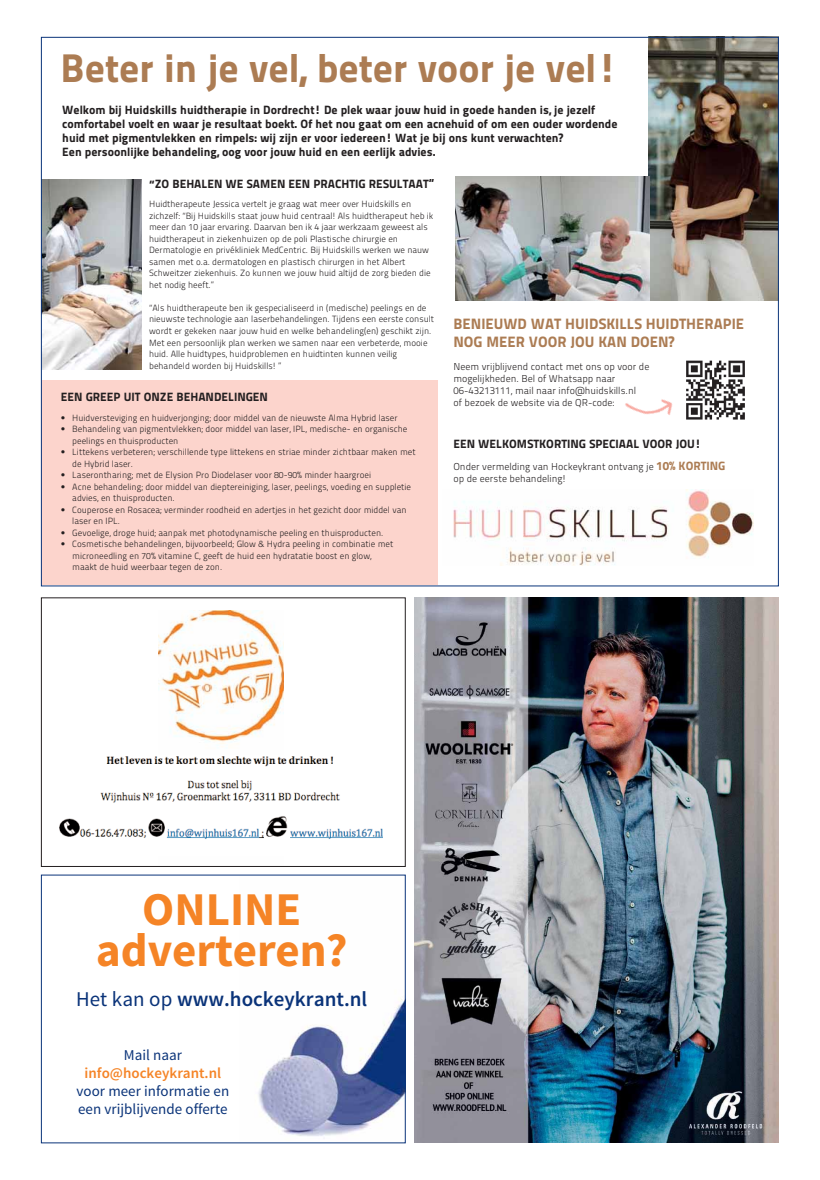
<style>
.page{position:relative;width:820px;height:1180px;background:#fff}
.page>*{position:absolute;margin:0;border:0;box-sizing:border-box;transform-origin:0 0}
.t1{font:700 47px/41px "Source Sans Pro";color:#f58426;text-align:center}
.t2{font:40px "Titillium Maps 26 L 999 wt";color:#ac7c53}
.t3{font:600 21px "Source Sans Pro";color:#0a3379}
.t4{font:15px/18px "Titillium Maps 26 L 999 wt";color:#ac7c53}
.t5{font:15px/18px "Source Sans Pro";color:#0a3379}
.t6{font:600 15px "Source Sans Pro";color:#f58427}
.t7{font:12px/14px "Titillium Maps 26 L 999 wt";color:#231f20}
.t8{font:10px/12px "Titillium Maps 26 L 250 wt";color:#231f20}
.t9{font:9px/11.5px "Titillium Maps 26 L 250 wt";color:#231f20}
.s1{font-family:"Helvetica Neue";font-weight:700}
.s2{font-family:"Titillium Maps 26 L 999 wt";font-size:12px;color:#ac7c53}
.s3{font-weight:400}
</style>
<div class="page">
<div style="left:41px;top:381px;width:396px;height:204px;background:#fcd4cc"></div>
<img style="left:158px;top:610px;width:125px;height:134px">
<img style="left:414px;top:597px;width:364px;height:545px">
<img style="left:453px;top:490px;width:299px;height:76px">
<img style="left:648px;top:39px;width:128px;height:262px">
<img style="left:455px;top:177px;width:193px;height:124px">
<img style="left:686px;top:360px;width:59px;height:60px">
<img style="left:625px;top:399px;width:48px;height:16px">
<img style="left:43px;top:180px;width:98px;height:189px">
<img style="left:59px;top:756px;width:324px;height:83px">
<img style="left:258px;top:999px;width:145px;height:137px">
<div style="left:41px;top:874px;width:364px;height:268px;border:1px solid #0a3379"></div>
<h2 class="t2" style="left:61px;top:54px;width:558px">Beter in je vel, beter voor je vel!</h2>
<p class="t7" style="left:62px;top:104px;width:556px">Welkom bij Huidskills huidtherapie in Dordrecht! De plek waar jouw huid in goede handen is, je jezelf comfortabel voelt en waar je resultaat boekt. Of het nou gaat om een acnehuid of om een ouder wordende huid met pigmentvlekken en rimpels: wij zijn er voor iedereen! Wat je bij ons kunt verwachten?<br>Een persoonlijke behandeling, oog voor jouw huid en een eerlijk advies.</p>
<h3 class="t7" style="left:149px;top:178px;width:286px">“ZO BEHALEN WE SAMEN EEN PRACHTIG RESULTAAT”</h3>
<p class="t9" style="left:149px;top:199px;width:285px">Huidtherapeute Jessica vertelt je graag wat meer over Huidskills en zichzelf: “Bij Huidskills staat jouw huid centraal! Als huidtherapeut heb ik meer dan 10 jaar ervaring. Daarvan ben ik 4 jaar werkzaam geweest als huidtherapeut in ziekenhuizen op de poli Plastische chirurgie en Dermatologie en privékliniek MedCentric. Bij Huidskills werken we nauw samen met o.a. dermatologen en plastisch chirurgen in het Albert Schweitzer ziekenhuis. Zo kunnen we jouw huid altijd de zorg bieden die het nodig heeft.”</p>
<p class="t9" style="left:149px;top:303px;width:286px">“Als huidtherapeute ben ik gespecialiseerd in (medische) peelings en de nieuwste technologie aan laserbehandelingen. Tijdens een eerste consult wordt er gekeken naar jouw huid en welke behandeling(en) geschikt zijn.<br>Met een persoonlijk plan werken we samen naar een verbeterde, mooie huid. Alle huidtypes, huidproblemen en huidtinten kunnen veilig behandeld worden bij Huidskills! ”</p>
<h3 class="t7" style="left:61px;top:391px;width:208px">EEN GREEP UIT ONZE BEHANDELINGEN</h3>
<p class="t9" style="left:61px;top:412px;width:338px"><span class="s1">•</span> Huidversteviging en huidverjonging; door middel van de nieuwste Alma Hybrid laser</p>
<p class="t9" style="left:72px;top:424px;width:336px;text-indent:-11px"><span class="s1">•</span> Behandeling van pigmentvlekken; door middel van laser, IPL, medische- en organische peelings en thuisproducten</p>
<p class="t9" style="left:72px;top:447px;width:345px;text-indent:-11px"><span class="s1">•</span> Littekens verbeteren; verschillende type littekens en striae minder zichtbaar maken met de Hybrid laser.</p>
<p class="t9" style="left:61px;top:470px;width:311px"><span class="s1">•</span> Laserontharing; met de Elysion Pro Diodelaser voor 80-90% minder haargroei</p>
<p class="t9" style="left:72px;top:481px;width:340px;text-indent:-11px"><span class="s1">•</span> Acne behandeling; door middel van dieptereiniging, laser, peelings, voeding en suppletie advies, en thuisproducten.</p>
<p class="t9" style="left:72px;top:504px;width:335px;text-indent:-11px"><span class="s1">•</span> Couperose en Rosacea; verminder roodheid en adertjes in het gezicht door middel van laser en IPL.</p>
<p class="t9" style="left:61px;top:527px;width:324px"><span class="s1">•</span> Gevoelige, droge huid; aanpak met photodynamische peeling en thuisproducten.</p>
<p class="t9" style="left:72px;top:539px;width:322px;text-indent:-11px"><span class="s1">•</span> Cosmetische behandelingen, bijvoorbeeld; Glow &amp; Hydra peeling in combinatie met microneedling en 70% vitamine C, geeft de huid een hydratatie boost en glow, maakt de huid weerbaar tegen de zon.</p>
<h3 class="t4" style="left:453px;top:316px;width:292px">BENIEUWD WAT HUIDSKILLS HUIDTHERAPIE<br>NOG MEER VOOR JOU KAN DOEN?</h3>
<p class="t8" style="left:453px;top:362px;width:197px">Neem vrijblijvend contact met ons op voor de mogelijkheden. Bel of Whatsapp naar 06-43213111, mail naar info@huidskills.nl<br>of bezoek de website via de QR-code:</p>
<h3 class="t7" style="left:453px;top:438px;width:249px">EEN WELKOMSTKORTING SPECIAAL VOOR JOU!</h3>
<p class="t8" style="left:453px;top:461px;width:273px">Onder vermelding van Hockeykrant ontvang je <span class="s2">10% KORTING </span>op de eerste behandeling!</p>
<h1 class="t1" style="left:96px;top:893px;width:253px">ONLINE adverteren?</h1>
<h3 class="t3" style="left:76px;top:991px;width:292px"><span class="s3">Het kan op</span> www.hockeykrant.nl</h3>
<h3 class="t5" style="left:124px;top:1046px;width:60px">Mail naar</h3>
<h3 class="t6" style="left:85px;top:1066px;width:138px">info@hockeykrant.nl</h3>
<h3 class="t5" style="left:77px;top:1082px;width:154px">voor meer informatie en een vrijblijvende offerte</h3>
</div>
